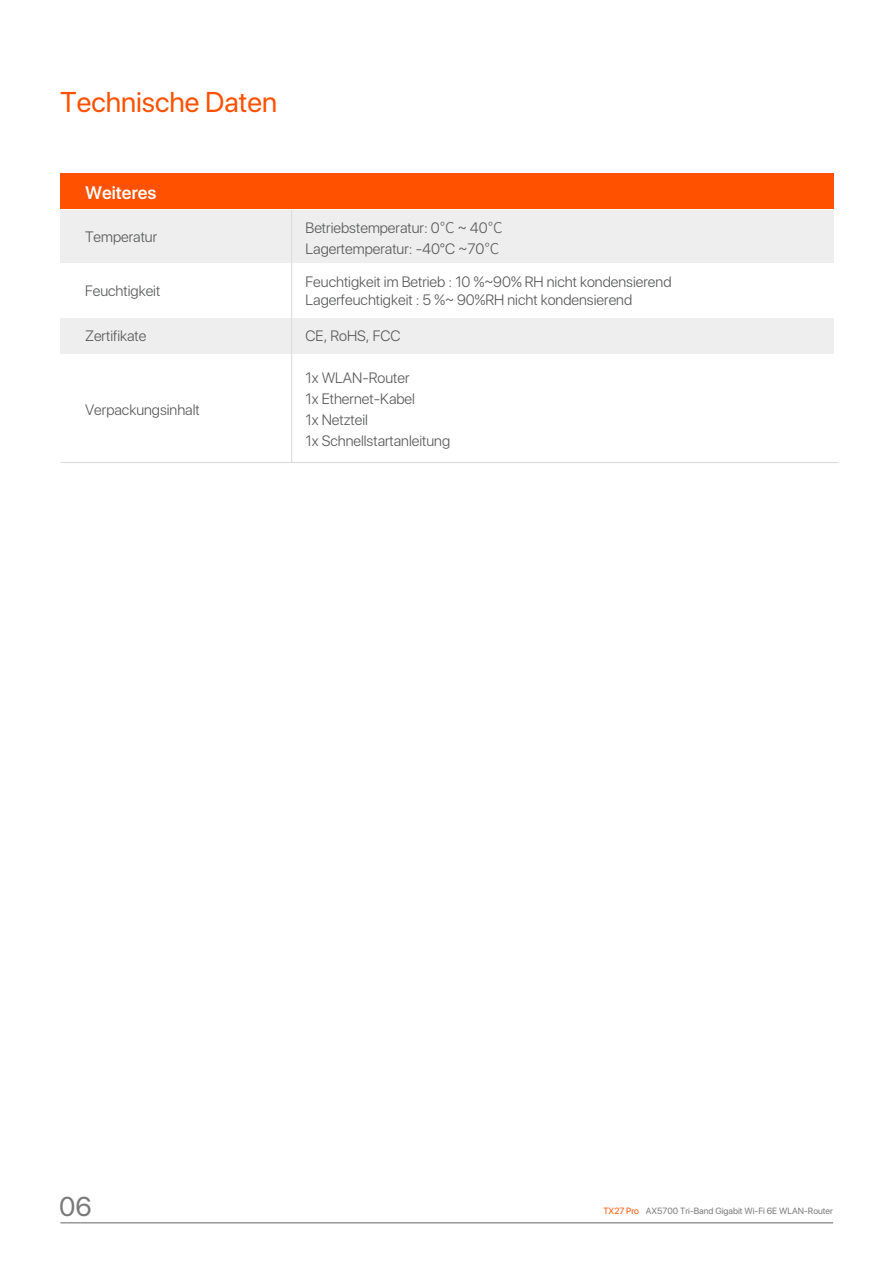
<style>
.page{position:relative;width:893px;height:1263px;background:#fff}
.page>*{position:absolute;margin:0;border:0;box-sizing:border-box;transform-origin:0 0}
.t1{font:28.5px "SF Pro Display";color:#ff5100}
.t2{font:27px "SF Pro Display";color:#7a7979}
.t3{font:600 18px "SF Pro Display";color:#fff}
.t4{font:300 15px/21px "SF Pro Display";color:#585959}
.t5{font:9px "SF Pro Display";color:#7a7979}
.s1{font-family:"Source Han Sans CN"}
.s2{color:#ff5100}
</style>
<div class="page">
<hr style="left:60px;top:1222px;width:773px;height:1px;background:#636363">
<div style="left:60px;top:174px;width:774px;height:36px;background:#ff5100"></div>
<div style="left:60px;top:318px;width:774px;height:36px;background:#eeeeef"></div>
<div style="left:60px;top:209px;width:774px;height:37px;background:#fff"></div>
<div style="left:60px;top:210px;width:774px;height:55px;background:#eeeeef"></div>
<div style="left:60px;top:263px;width:774px;height:55px;background:#fff"></div>
<hr style="left:291px;top:210px;width:1px;height:252px;background:#dbdcdc">
<hr style="left:60px;top:462px;width:778px;height:1px;background:#dbdcdc">
<h1 class="t1" style="left:60px;top:80px;width:218px">Technische Daten</h1>
<p class="t3" style="left:85px;top:179px;width:73px">Weiteres</p>
<p class="t4" style="left:85px;top:227px;width:74px">Temperatur</p>
<p class="t4" style="left:306px;top:218px;width:199px">Betriebstemperatur: 0<span class="s1">℃</span> ~ 40<span class="s1">℃<br></span>Lagertemperatur: -40°C ~70<span class="s1">℃</span></p>
<p class="t4" style="left:85px;top:281px;width:77px">Feuchtigkeit</p>
<p class="t4" style="left:306px;top:273px;width:367px;line-height:18px">Feuchtigkeit im Betrieb : 10 %~90% RH nicht kondensierend<br>Lagerfeuchtigkeit : 5 %~ 90%RH nicht kondensierend</p>
<p class="t4" style="left:85px;top:325px;width:63px">Zertifikate</p>
<p class="t4" style="left:85px;top:399px;width:116px">Verpackungsinhalt</p>
<p class="t4" style="left:306px;top:325px;width:96px">CE, RoHS, FCC</p>
<p class="t4" style="left:306px;top:368px;width:146px">1x WLAN-Router<br>1x Ethernet-Kabel<br>1x Netzteil<br>1x Schnellstartanleitung</p>
<h2 class="t2" style="left:59px;top:1185px;width:34px">06</h2>
<p class="t5" style="left:603px;top:1204px;width:231px"><span class="s2">TX27 Pro</span> AX5700 Tri-Band Gigabit Wi-Fi 6E WLAN-Router</p>
</div>
